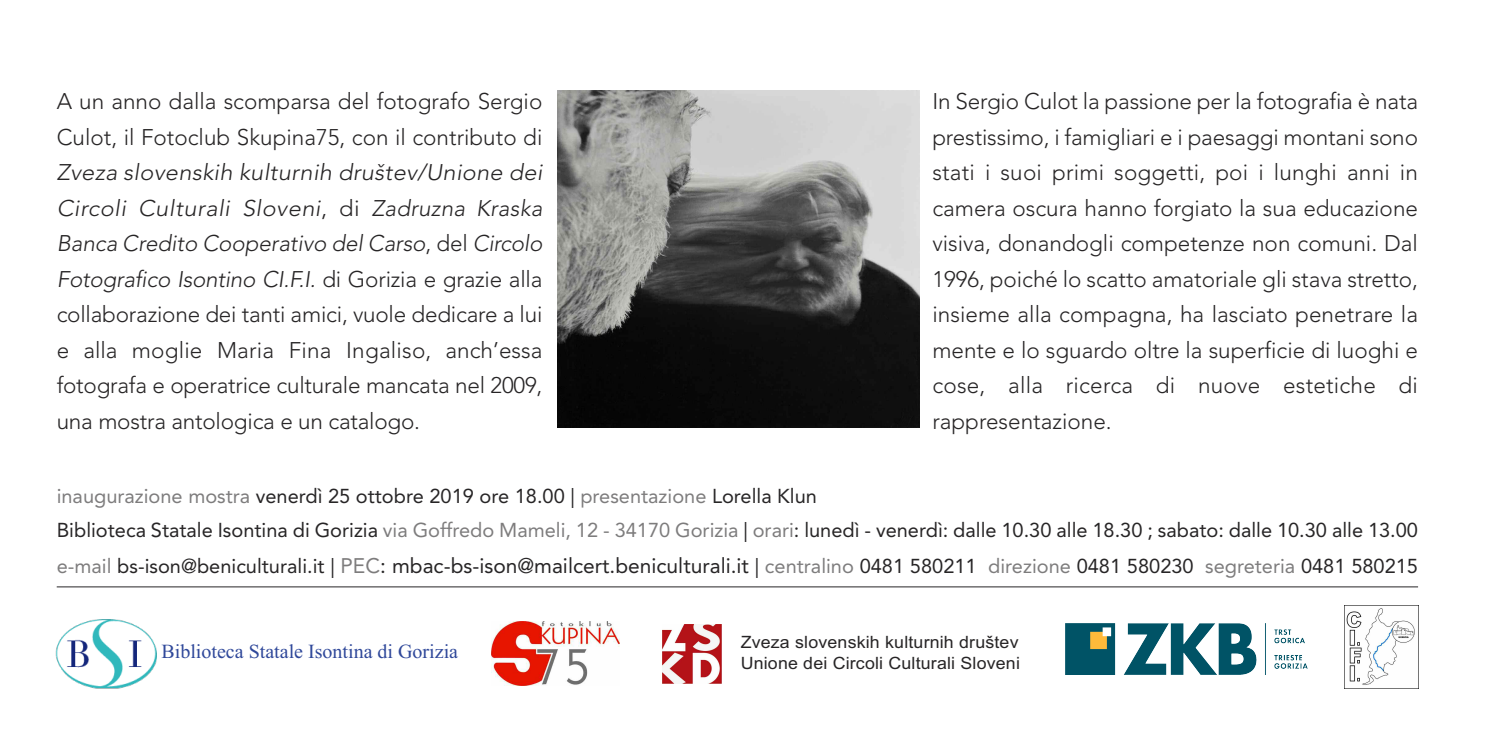
<style>
.page{position:relative;width:1489px;height:745px;background:#fff}
.page>*{position:absolute;margin:0;border:0;box-sizing:border-box;transform-origin:0 0}
.t1{font:300 22.5px/35.5px "Avenir";color:#272526}
.t2{font:300 22.5px/35.5px "Avenir";color:#272526;text-align:justify;scale:1.05 1}
.t3{font:20px/34.8px "Avenir";color:#272526}
.t4{font:20px "Times New Roman";color:#2f489a}
.t5{font:17px/20.2px "Arial";letter-spacing:.01em;color:#272526;scale:1.05 1}
.s1{font-style:italic}
.s2{color:rgb(39 37 38/.6)}
.s3{font-size:21px;color:rgb(39 37 38/.6)}
.s4{font-size:21px}
</style>
<div class="page">
<img style="left:1065px;top:623px;width:242px;height:50px">
<img style="left:662px;top:624px;width:59px;height:59px">
<img style="left:55px;top:619px;width:102px;height:70px">
<img style="left:1344px;top:605px;width:73px;height:82px">
<img style="left:491px;top:621px;width:128px;height:64px">
<hr style="left:57px;top:586px;width:1360px;height:1px;background:#272526">
<img style="left:557px;top:90px;width:362px;height:337px">
<p class="t1" style="left:57px;top:84px;width:487px">A un anno dalla scomparsa del fotografo Sergio<br>Culot, il Fotoclub Skupina75, con il contributo di</p>
<p class="t2" style="left:57px;top:155px;width:464px"><span class="s1">Zveza slovenskih kulturnih društev/Unione dei Circoli Culturali Sloveni</span>, di <span class="s1">Zadruzna Kraska Banca Credito Cooperativo del Carso</span>, del <span class="s1">Circolo Fotografico Isontino CI.F.I.</span> di Gorizia e grazie alla collaborazione dei tanti amici, vuole dedicare a lui e alla moglie Maria Fina Ingaliso, anch’essa fotografa e operatrice culturale mancata nel 2009, una mostra antologica e un catalogo.</p>
<p class="t1" style="left:932px;top:84px;width:487px;text-align:justify">In Sergio Culot la passione per la fotografia è nata prestissimo, i famigliari e i paesaggi montani sono stati i suoi primi soggetti, poi i lunghi anni in camera oscura hanno forgiato la sua educazione visiva, donandogli competenze non comuni. Dal 1996, poiché lo scatto amatoriale gli stava stretto, insieme alla compagna, ha lasciato penetrare la mente e lo sguardo oltre la superficie di luoghi e cose, alla ricerca di nuove estetiche di rappresentazione.</p>
<p class="t3" style="left:57px;top:477px;width:1362px"><span class="s2">inaugurazione mostra</span> venerdì 25 ottobre 2019 ore 18.00 | <span class="s2">presentazione</span> Lorella Klun<br>Biblioteca Statale Isontina di Gorizia <span class="s2">via Goffredo Mameli, 12 - 34170 Gorizia</span> | <span class="s2">orari</span>: lunedì - venerdì: dalle 10.30 alle 18.30 ; sabato: dalle 10.30 alle 13.00 <span class="s2">e-mail</span> bs-ison@beniculturali.it | <span class="s3">PEC</span><span class="s4">: mbac-bs-ison@mailcert.beniculturali.it</span> | <span class="s2">centralino</span> 0481 580211 <span class="s2">direzione</span> 0481 580230 <span class="s2">segreteria</span> 0481 580215</p>
<p class="t4" style="left:161px;top:638px;width:298px">Biblioteca Statale Isontina di Gorizia</p>
<p class="t5" style="left:740px;top:632px;width:267px">Zveza slovenskih kulturnih društev<br>Unione dei Circoli Culturali Sloveni</p>
</div>
